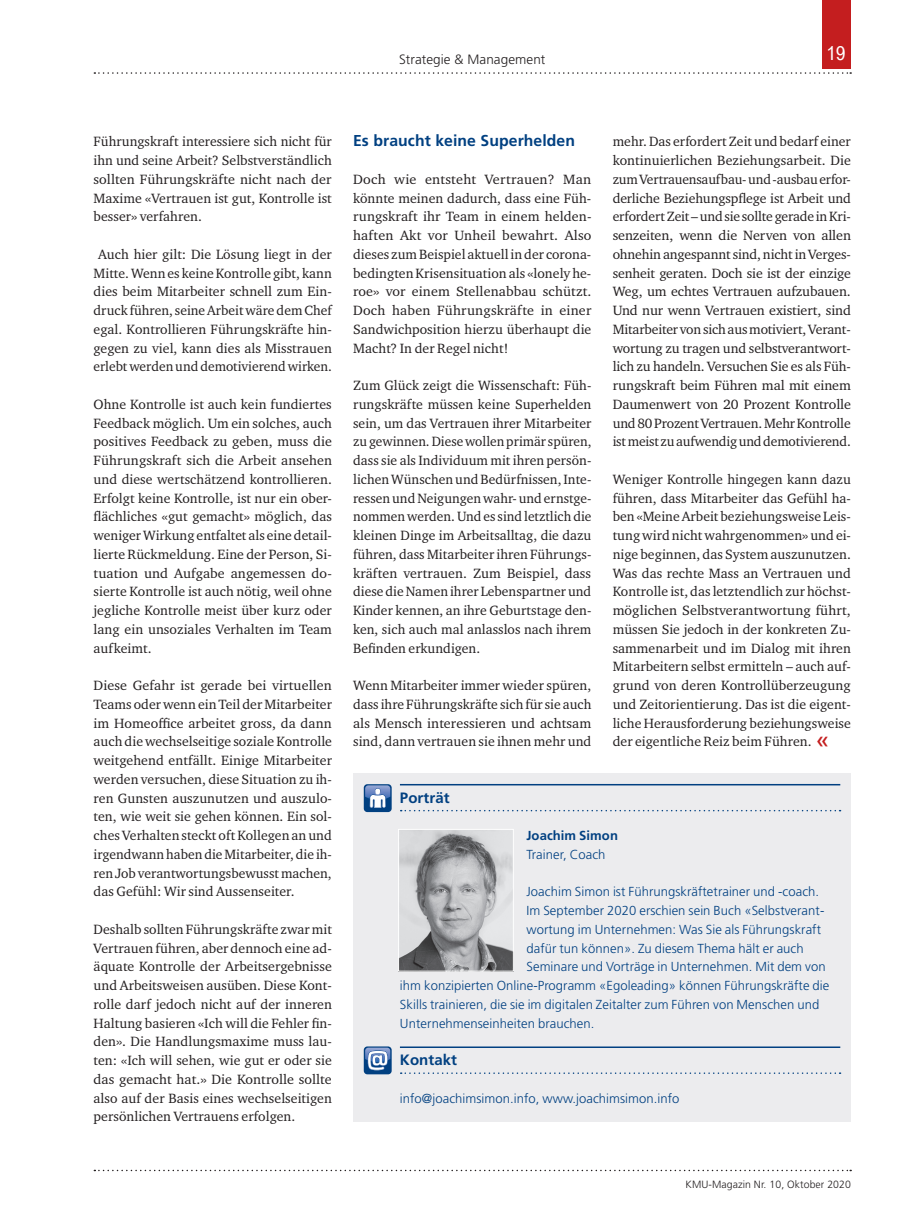
<style>
.page{position:relative;width:902px;height:1212px;background:#fff}
.page>*{position:absolute;margin:0;border:0;box-sizing:border-box;transform-origin:0 0}
.t1{font:19.5px "Arial Nova Cond";color:#fff}
.t2{font:700 15.75px "Frutiger LT Std";letter-spacing:.005em;color:#014081}
.t3{font:700 15px "Frutiger LT Std";letter-spacing:.005em;color:#014081}
.t4{font:13.8px/18.8px "Charter ITC Std";letter-spacing:.005em;color:#231f20;text-align:justify}
.t5{font:300 13.5px "Frutiger LT Std";letter-spacing:.005em;color:#231f20}
.t6{font:300 13.05px "Frutiger LT Std";letter-spacing:.005em;color:#014081}
.t7{font:700 13.05px "Frutiger LT Std";letter-spacing:.005em;color:#014081}
.t8{font:300 10.5px "Frutiger LT Std";letter-spacing:.005em;color:#231f20}
.s1{font-family:"Frutiger LT Std";font-size:24px;color:#c41e1f}
</style>
<div class="page">
<svg style="left:94px;top:72px;width:757px;height:2px"></svg>
<div style="left:822px;top:0;width:28px;height:68px;background:#c41e1f"></div>
<svg style="left:94px;top:1170px;width:757px;height:1px"></svg>
<div style="left:353px;top:773px;width:497px;height:348px;background:#ececee"></div>
<hr style="left:400px;top:784px;width:440px;height:1px;background:#014081">
<svg style="left:400px;top:810px;width:440px;height:1px"></svg>
<hr style="left:400px;top:1046px;width:440px;height:2px;background:#014081">
<svg style="left:400px;top:1072px;width:440px;height:2px"></svg>
<div style="left:364px;top:784px;width:27px;height:28px;background:#014081;border-radius:4px"></div>
<svg style="left:365px;top:785px;width:25px;height:23px"></svg>
<img style="left:400px;top:831px;width:111px;height:138px">
<div style="left:398px;top:829px;width:115px;height:142px;border:1px solid #fff"></div>
<svg style="left:364px;top:1046px;width:27px;height:28px"></svg>
<svg style="left:365px;top:1048px;width:25px;height:22px"></svg>
<p class="t5" style="left:399px;top:51px;width:148px">Strategie &amp; Management</p>
<h1 class="t1" style="left:825px;top:41px;width:21px">19</h1>
<p class="t4" style="left:94px;top:132px;width:240px">Führungskraft interessiere sich nicht für ihn und seine Arbeit? Selbstverständlich sollten Führungskräfte nicht nach der Maxime «Vertrauen ist gut, Kontrolle ist besser» verfahren.</p>
<p class="t4" style="left:94px;top:244px;width:240px;text-align:center">Auch hier gilt: Die Lösung liegt in der Mitte. Wenn es keine Kontrolle gibt, kann dies beim Mitarbeiter schnell zum Ein&shy;druck führen, seine Arbeit wäre dem Chef egal. Kontrollieren Führungskräfte hin&shy;gegen zu viel, kann dies als Misstrauen erlebt werden und demotivierend wirken.</p>
<p class="t4" style="left:94px;top:394px;width:240px">Ohne Kontrolle ist auch kein fundiertes Feedback möglich. Um ein solches, auch positives Feedback zu geben, muss die Führungskraft sich die Arbeit ansehen und diese wertschätzend kontrollieren.<br>Erfolgt keine Kontrolle, ist nur ein ober&shy;flächliches «gut gemacht» möglich, das weniger Wirkung entfaltet als eine detail&shy;lierte Rückmeldung. Eine der Person, Si&shy;tuation und Aufgabe angemessen do&shy;sierte Kontrolle ist auch nötig, weil ohne jegliche Kontrolle meist über kurz oder lang ein unsoziales Verhalten im Team aufkeimt.</p>
<p class="t4" style="left:94px;top:676px;width:240px">Diese Gefahr ist gerade bei virtuellen Teams oder wenn ein Teil der Mitarbeiter im Homeoffice arbeitet gross, da dann auch die wechselseitige soziale Kontrolle weitgehend entfällt. Einige Mitarbeiter werden versuchen, diese Situation zu ih&shy;ren Gunsten auszunutzen und auszulo&shy;ten, wie weit sie gehen können. Ein sol&shy;ches Verhalten steckt oft Kollegen an und irgendwann haben die Mitarbeiter, die ih&shy;ren Job verantwortungsbewusst machen, das Gefühl: Wir sind Aussenseiter.</p>
<p class="t4" style="left:94px;top:919px;width:240px">Deshalb sollten Führungskräfte zwar mit Vertrauen führen, aber dennoch eine ad&shy;äquate Kontrolle der Arbeitsergebnisse und Arbeitsweisen ausüben. Diese Kont&shy;rolle darf jedoch nicht auf der inneren Haltung basieren «Ich will die Fehler fin&shy;den». Die Handlungsmaxime muss lau&shy;ten: «Ich will sehen, wie gut er oder sie das gemacht hat.» Die Kontrolle sollte also auf der Basis eines wechselseitigen persönlichen Vertrauens erfolgen.</p>
<p class="t2" style="left:353px;top:132px;width:223px">Es braucht keine Superhelden</p>
<p class="t4" style="left:353px;top:169px;width:240px">Doch wie entsteht Vertrauen? Man könnte meinen dadurch, dass eine Füh&shy;rungskraft ihr Team in einem helden&shy;haften Akt vor Unheil bewahrt. Also dieses zum Beispiel aktuell in der corona&shy;bedingten Krisensituation als «lonely he&shy;roe» vor einem Stellenabbau schützt.<br>Doch haben Führungskräfte in einer Sandwichposition hierzu überhaupt die Macht? In der Regel nicht!</p>
<p class="t4" style="left:353px;top:376px;width:240px">Zum Glück zeigt die Wissenschaft: Füh&shy;rungskräfte müssen keine Superhelden sein, um das Vertrauen ihrer Mitarbeiter zu gewinnen. Diese wollen primär spüren, dass sie als Individuum mit ihren persön&shy;lichen Wünschen und Bedürfnissen, Inte&shy;ressen und Neigungen wahr- und ernstge&shy;nommen werden. Und es sind letztlich die kleinen Dinge im Arbeitsalltag, die dazu führen, dass Mitarbeiter ihren Führungs&shy;kräften vertrauen. Zum Beispiel, dass diese die Namen ihrer Lebenspartner und Kinder kennen, an ihre Geburtstage den&shy;ken, sich auch mal anlasslos nach ihrem Befinden erkundigen.</p>
<p class="t4" style="left:353px;top:676px;width:240px">Wenn Mitarbeiter immer wieder spüren, dass ihre Führungskräfte sich für sie auch als Mensch interessieren und achtsam sind, dann vertrauen sie ihnen mehr und</p>
<p class="t3" style="left:400px;top:789px;width:51px">Porträt</p>
<p class="t4" style="left:612px;top:132px;width:240px">mehr. Das erfordert Zeit und bedarf einer kontinuierlichen Beziehungsarbeit. Die zum Vertrauensaufbau- und -ausbau erfor&shy;derliche Beziehungspflege ist Arbeit und erfordert Zeit – und sie sollte gerade in Kri&shy;senzeiten, wenn die Nerven von allen ohnehin angespannt sind, nicht in Verges&shy;senheit geraten. Doch sie ist der einzige Weg, um echtes Vertrauen aufzubauen.<br>Und nur wenn Vertrauen existiert, sind Mitarbeiter von sich aus motiviert, Verant&shy;wortung zu tragen und selbstverantwort&shy;lich zu handeln. Versuchen Sie es als Füh&shy;rungskraft beim Führen mal mit einem Daumenwert von 20 Prozent Kontrolle und 80 Prozent Vertrauen. Mehr Kontrolle ist meist zu aufwendig und demotivierend.</p>
<p class="t4" style="left:612px;top:469px;width:240px">Weniger Kontrolle hingegen kann dazu führen, dass Mitarbeiter das Gefühl ha&shy;ben «Meine Arbeit beziehungsweise Leis&shy;tung wird nicht wahrgenommen» und ei&shy;nige beginnen, das System auszunutzen.<br>Was das rechte Mass an Vertrauen und Kontrolle ist, das letztendlich zur höchst&shy;möglichen Selbstverantwortung führt, müssen Sie jedoch in der konkreten Zu&shy;sammenarbeit und im Dialog mit ihren Mitarbeitern selbst ermitteln – auch auf&shy;grund von deren Kontrollüberzeugung und Zeitorientierung. Das ist die eigent&shy;liche Herausforderung beziehungsweise der eigentliche Reiz beim Führen. <span class="s1">«</span></p>
<p class="t7" style="left:526px;top:828px;width:93px">Joachim Simon</p>
<p class="t6" style="left:526px;top:847px;width:80px">Trainer, Coach</p>
<p class="t6" style="left:526px;top:884px;width:294px">Joachim Simon ist Führungskräftetrainer und -coach.</p>
<p class="t6" style="left:526px;top:903px;width:299px">Im September 2020 erschien sein Buch «Selbstverant-</p>
<p class="t6" style="left:526px;top:922px;width:296px">wortung im Unternehmen: Was Sie als Führungskraft</p>
<p class="t6" style="left:526px;top:941px;width:279px">dafür tun können». Zu diesem Thema hält er auch</p>
<p class="t6" style="left:526px;top:959px;width:300px">Seminare und Vorträge in Unternehmen. Mit dem von</p>
<p class="t6" style="left:400px;top:978px;width:431px">ihm konzipierten Online-Programm «Egoleading» können Führungskräfte die</p>
<p class="t6" style="left:400px;top:997px;width:421px">Skills trainieren, die sie im digitalen Zeitalter zum Führen von Menschen und</p>
<p class="t6" style="left:400px;top:1016px;width:196px">Unternehmenseinheiten brauchen.</p>
<p class="t3" style="left:400px;top:1051px;width:59px">Kontakt</p>
<p class="t6" style="left:400px;top:1091px;width:281px">info@joachimsimon.info, www.joachimsimon.info</p>
<p class="t8" style="left:685px;top:1178px;width:167px">KMU-Magazin Nr. 10, Oktober 2020</p>
</div>
